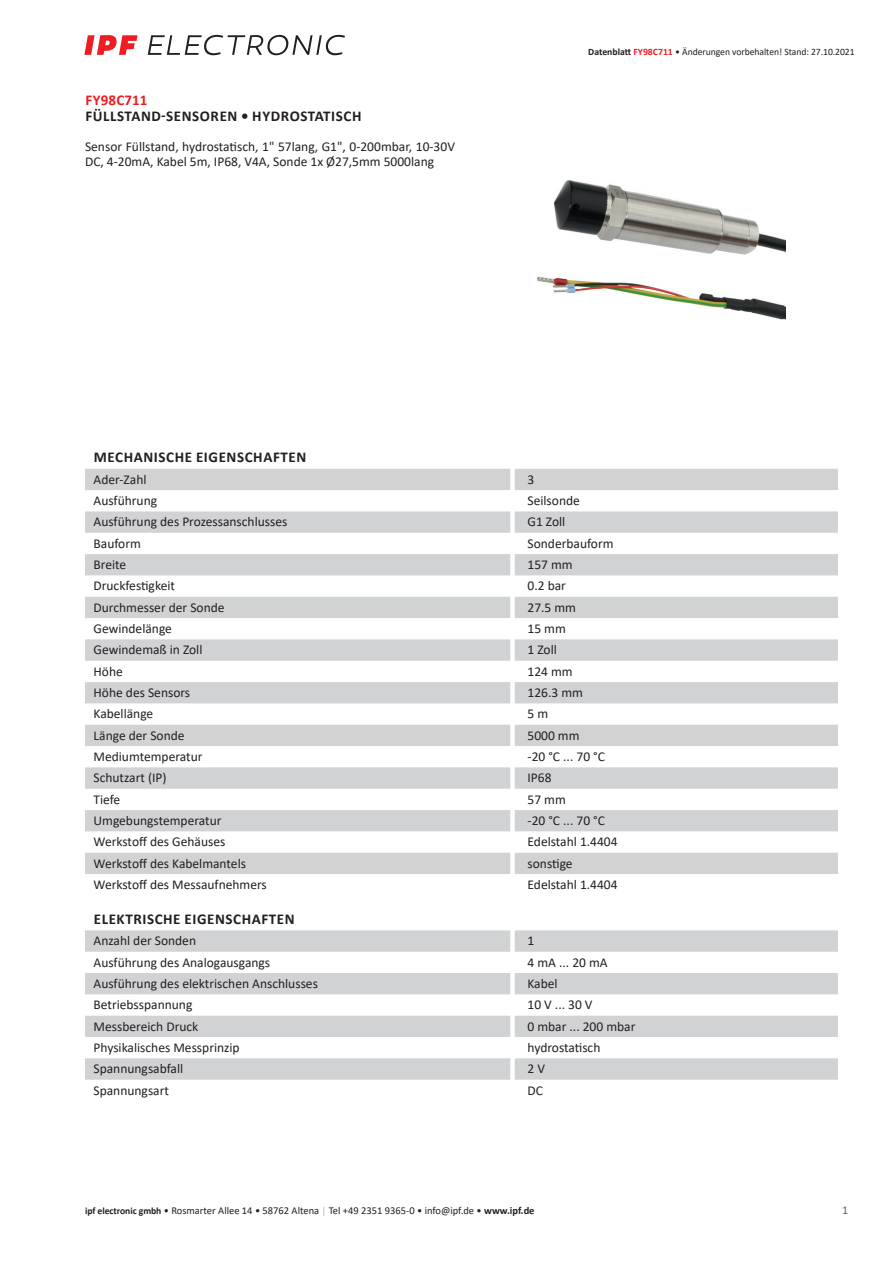
<style>
.page{position:relative;width:893px;height:1263px;background:#fff}
.page>*{position:absolute;margin:0;border:0;box-sizing:border-box;transform-origin:0 0}
.t1{font:700 15px "Calibri";letter-spacing:.04em;color:#231f20}
.t2{font:700 15px "Calibri";letter-spacing:.02em;color:#ee1d23}
.t3{font:13.5px/15px "Calibri";color:#231f20}
.t4{font:12px "Calibri";color:#636366}
.t5{font:10.5px "Calibri";color:#231f20}
.t6{font:9.75px "Calibri";letter-spacing:-.005em;color:#231f20}
.s1{font-weight:700}
.s2{font-weight:700;color:#ee1d23}
.s3{font-weight:700;font-size:9.75px}
.s4{font-size:9.75px;color:#a8a9ad}
</style>
<div class="page">
<svg style="left:148px;top:35px;width:197px;height:20px"></svg>
<svg style="left:84px;top:35px;width:54px;height:20px"></svg>
<svg style="left:85px;top:469px;width:753px;height:405px;fill:#d2d3d5"></svg>
<svg style="left:85px;top:930px;width:753px;height:150px;fill:#d1d2d4"></svg>
<img style="left:537px;top:180px;width:248px;height:140px">
<p class="t2" style="left:85px;top:89px;width:64px">FY98C711</p>
<p class="t1" style="left:85px;top:106px;width:278px">FÜLLSTAND-SENSOREN • HYDROSTATISCH</p>
<p class="t3" style="left:85px;top:139px;width:371px">Sensor Füllstand, hydrostatisch, 1" 57lang, G1", 0-200mbar, 10-30V<br>DC, 4-20mA, Kabel 5m, IP68, V4A, Sonde 1x Ø27,5mm 5000lang</p>
<p class="t6" style="left:588px;top:45px;width:268px"><span class="s1">Datenblatt</span> <span class="s2">FY98C711</span> • Änderungen vorbehalten! Stand: 27.10.2021</p>
<p class="t1" style="left:94px;top:447px;width:214px">MECHANISCHE EIGENSCHAFTEN</p>
<p class="t3" style="left:94px;top:471px;width:54px">Ader-Zahl</p>
<p class="t3" style="left:527px;top:471px;width:8px">3</p>
<p class="t3" style="left:94px;top:493px;width:65px">Ausführung</p>
<p class="t3" style="left:527px;top:493px;width:54px">Seilsonde</p>
<p class="t3" style="left:94px;top:514px;width:195px">Ausführung des Prozessanschlusses</p>
<p class="t3" style="left:527px;top:514px;width:39px">G1 Zoll</p>
<p class="t3" style="left:94px;top:535px;width:49px">Bauform</p>
<p class="t3" style="left:527px;top:535px;width:88px">Sonderbauform</p>
<p class="t3" style="left:94px;top:557px;width:34px">Breite</p>
<p class="t3" style="left:527px;top:557px;width:47px">157 mm</p>
<p class="t3" style="left:94px;top:578px;width:83px">Druckfestigkeit</p>
<p class="t3" style="left:527px;top:578px;width:40px">0.2 bar</p>
<p class="t3" style="left:94px;top:599px;width:133px">Durchmesser der Sonde</p>
<p class="t3" style="left:527px;top:599px;width:50px">27.5 mm</p>
<p class="t3" style="left:94px;top:621px;width:80px">Gewindelänge</p>
<p class="t3" style="left:527px;top:621px;width:40px">15 mm</p>
<p class="t3" style="left:94px;top:642px;width:110px">Gewindemaß in Zoll</p>
<p class="t3" style="left:527px;top:642px;width:31px">1 Zoll</p>
<p class="t3" style="left:94px;top:663px;width:31px">Höhe</p>
<p class="t3" style="left:527px;top:663px;width:47px">124 mm</p>
<p class="t3" style="left:94px;top:685px;width:98px">Höhe des Sensors</p>
<p class="t3" style="left:527px;top:685px;width:57px">126.3 mm</p>
<p class="t3" style="left:94px;top:706px;width:61px">Kabellänge</p>
<p class="t3" style="left:527px;top:706px;width:22px">5m</p>
<p class="t3" style="left:94px;top:727px;width:93px">Länge der Sonde</p>
<p class="t3" style="left:527px;top:727px;width:54px">5000 mm</p>
<p class="t3" style="left:94px;top:749px;width:110px">Mediumtemperatur</p>
<p class="t3" style="left:527px;top:749px;width:79px">-20 °C ... 70 °C</p>
<p class="t3" style="left:94px;top:770px;width:75px">Schutzart (IP)</p>
<p class="t3" style="left:527px;top:770px;width:26px">IP68</p>
<p class="t3" style="left:94px;top:791px;width:28px">Tiefe</p>
<p class="t3" style="left:527px;top:791px;width:40px">57 mm</p>
<p class="t3" style="left:94px;top:813px;width:129px">Umgebungstemperatur</p>
<p class="t3" style="left:527px;top:813px;width:79px">-20 °C ... 70 °C</p>
<p class="t3" style="left:94px;top:834px;width:133px">Werkstoff des Gehäuses</p>
<p class="t3" style="left:527px;top:834px;width:92px">Edelstahl 1.4404</p>
<p class="t3" style="left:94px;top:855px;width:154px">Werkstoff des Kabelmantels</p>
<p class="t3" style="left:527px;top:855px;width:47px">sonstige</p>
<p class="t3" style="left:94px;top:877px;width:175px">Werkstoff des Messaufnehmers</p>
<p class="t3" style="left:527px;top:877px;width:92px">Edelstahl 1.4404</p>
<p class="t1" style="left:94px;top:908px;width:202px">ELEKTRISCHE EIGENSCHAFTEN</p>
<p class="t3" style="left:94px;top:933px;width:104px">Anzahl der Sonden</p>
<p class="t3" style="left:527px;top:933px;width:8px">1</p>
<p class="t3" style="left:94px;top:954px;width:178px">Ausführung des Analogausgangs</p>
<p class="t3" style="left:527px;top:954px;width:82px">4 mA ... 20 mA</p>
<p class="t3" style="left:94px;top:976px;width:226px">Ausführung des elektrischen Anschlusses</p>
<p class="t3" style="left:527px;top:976px;width:32px">Kabel</p>
<p class="t3" style="left:94px;top:997px;width:100px">Betriebsspannung</p>
<p class="t3" style="left:527px;top:997px;width:67px">10 V ... 30 V</p>
<p class="t3" style="left:94px;top:1018px;width:106px">Messbereich Druck</p>
<p class="t3" style="left:527px;top:1018px;width:109px">0 mbar ... 200 mbar</p>
<p class="t3" style="left:94px;top:1040px;width:148px">Physikalisches Messprinzip</p>
<p class="t3" style="left:527px;top:1040px;width:74px">hydrostatisch</p>
<p class="t3" style="left:94px;top:1061px;width:91px">Spannungsabfall</p>
<p class="t3" style="left:527px;top:1061px;width:19px">2V</p>
<p class="t3" style="left:94px;top:1082px;width:77px">Spannungsart</p>
<p class="t3" style="left:527px;top:1082px;width:17px">DC</p>
<p class="t5" style="left:85px;top:1203px;width:451px"><span class="s3">ipf electronic gmbh</span> • Rosmarter Allee 14 • 58762 Altena <span class="s4">│</span> Tel +49 2351 9365-0 • info@ipf.de • <span class="s1">www.ipf.de</span></p>
<p class="t4" style="left:842px;top:1201px;width:8px">1</p>
</div>
